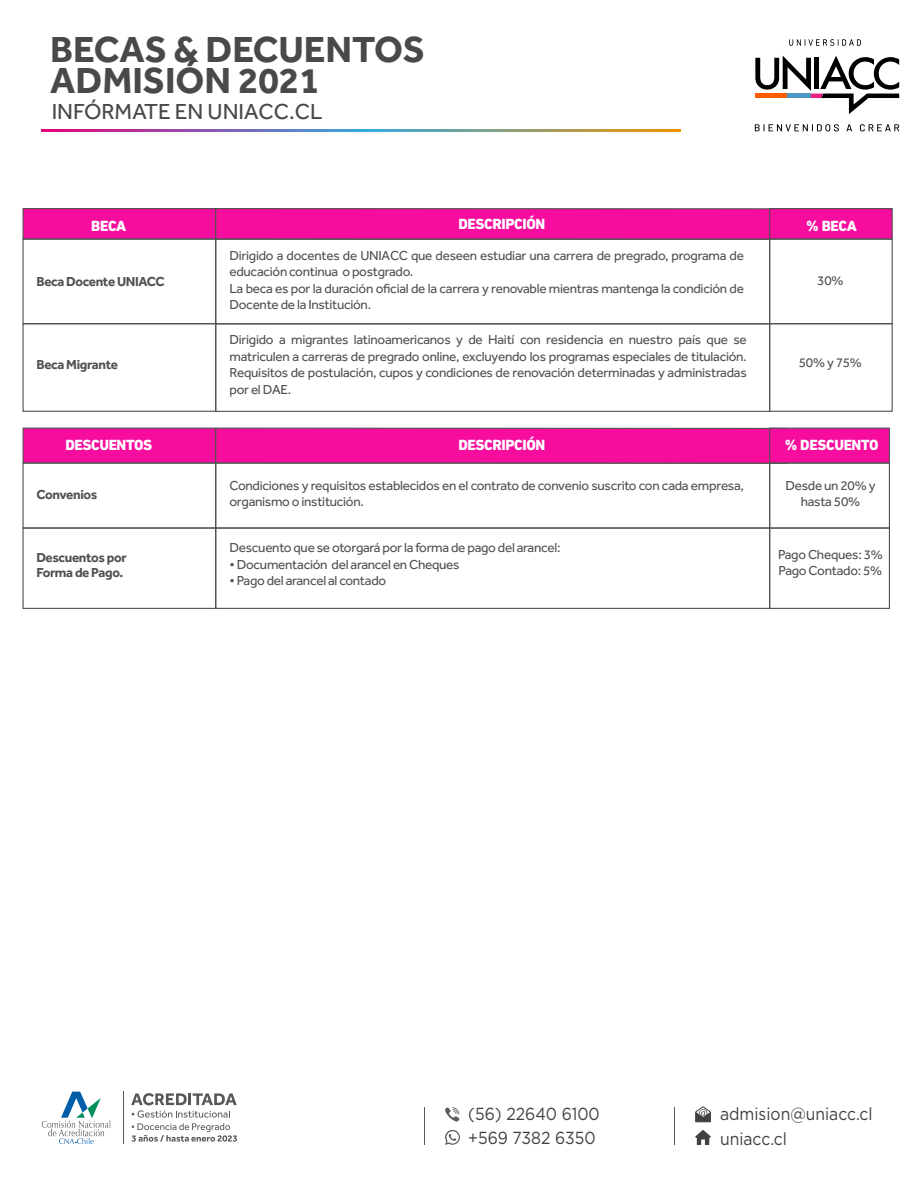
<style>
.page{position:relative;width:918px;height:1188px;background:#fff}
.page>*{position:absolute;margin:0;border:0;box-sizing:border-box;transform-origin:0 0}
.t1{font:700 37.5px/31.5px "Effra";color:#494949}
.t2{font:22.5px "Effra";color:#494949}
.t3{font:17.4px/24.8px "Gotham";color:#434041;scale:.9 1}
.t4{font:800 15px "DIN Next LT Pro";letter-spacing:-.025em;color:#fff}
.t5{font:13.5px/16.5px "Effra";letter-spacing:-.02em;color:#515151}
.t6{font:700 13.5px/15px "Effra";letter-spacing:-.025em;color:#515151}
</style>
<div class="page">
<svg style="left:755px;top:56px;width:144px;height:58px"></svg>
<svg style="left:789px;top:39px;width:72px;height:7px"></svg>
<svg style="left:755px;top:124px;width:84px;height:8px"></svg>
<svg style="left:846px;top:124px;width:6px;height:7px"></svg>
<svg style="left:860px;top:124px;width:39px;height:8px"></svg>
<svg style="left:41px;top:130px;width:640px;height:2px"></svg>
<svg style="left:42px;top:1092px;width:69px;height:52px"></svg>
<hr style="left:124px;top:1091px;width:1px;height:53px;background:#575756">
<svg style="left:131px;top:1093px;width:106px;height:49px"></svg>
<div style="left:23px;top:208px;width:193px;height:32px;background:#f70d9e;border:1px solid #515151"></div>
<div style="left:216px;top:209px;width:554px;height:30px;background:#f70d9e"></div>
<div style="left:215px;top:208px;width:555px;height:32px;border:1px solid #515151"></div>
<div style="left:769px;top:208px;width:124px;height:32px;background:#f70d9e;border:1px solid #515151"></div>
<div style="left:23px;top:239px;width:193px;height:85px;border:1px solid #515151"></div>
<div style="left:215px;top:239px;width:555px;height:85px;border:1px solid #515151"></div>
<div style="left:769px;top:239px;width:124px;height:85px;border:1px solid #515151"></div>
<div style="left:23px;top:323px;width:193px;height:89px;border:1px solid #515151"></div>
<div style="left:215px;top:323px;width:555px;height:89px;border:1px solid #515151"></div>
<div style="left:769px;top:323px;width:124px;height:89px;border:1px solid #515151"></div>
<div style="left:23px;top:463px;width:193px;height:66px;border:1px solid #515151"></div>
<div style="left:769px;top:463px;width:121px;height:66px;border:1px solid #515151"></div>
<div style="left:23px;top:527px;width:193px;height:82px;border:1px solid #515151"></div>
<div style="left:215px;top:527px;width:555px;height:82px;border:1px solid #515151"></div>
<div style="left:769px;top:527px;width:121px;height:82px;border:1px solid #515151"></div>
<svg style="left:424px;top:1106px;width:287px;height:39px"></svg>
<div style="left:23px;top:428px;width:193px;height:35px;background:#f70d9e;border:1px solid #515151"></div>
<div style="left:216px;top:428px;width:570px;height:35px;background:#f70d9e"></div>
<div style="left:215px;top:428px;width:572px;height:36px;border:1px solid #515151"></div>
<div style="left:769px;top:428px;width:121px;height:35px;background:#f70d9e;border:1px solid #515151"></div>
<h1 class="t1" style="left:50px;top:33px;width:376px">BECAS &amp; DECUENTOS<br>ADMISIÓN 2021</h1>
<h2 class="t2" style="left:52px;top:99px;width:272px">INFÓRMATE EN UNIACC.CL</h2>
<p class="t4" style="left:91px;top:217px;width:37px">BECA</p>
<p class="t4" style="left:458px;top:215px;width:88px">DESCRIPCIÓN</p>
<p class="t4" style="left:806px;top:217px;width:52px">% BECA</p>
<p class="t6" style="left:36px;top:274px;width:130px">Beca Docente UNIACC</p>
<p class="t6" style="left:36px;top:356px;width:83px">Beca Migrante</p>
<p class="t5" style="left:229px;top:247px;width:516px">Dirigido a docentes de UNIACC que deseen estudiar una carrera de pregrado, programa de educación continua o postgrado.<br>La beca es por la duración oficial de la carrera y renovable mientras mantenga la condición de Docente de la Institución.</p>
<p class="t5" style="left:229px;top:332px;width:519px;text-align:justify">Dirigido a migrantes latinoamericanos y de Haití con residencia en nuestro país que se matriculen a carreras de pregrado online, excluyendo los programas especiales de titulación.<br>Requisitos de postulación, cupos y condiciones de renovación determinadas y administradas por el DAE.</p>
<p class="t5" style="left:817px;top:273px;width:28px">30%</p>
<p class="t5" style="left:799px;top:354px;width:65px">50% y 75%</p>
<p class="t4" style="left:65px;top:436px;width:88px">DESCUENTOS</p>
<p class="t4" style="left:458px;top:436px;width:88px">DESCRIPCIÓN</p>
<p class="t4" style="left:785px;top:436px;width:95px">% DESCUENTO</p>
<p class="t5" style="left:229px;top:477px;width:516px">Condiciones y requisitos establecidos en el contrato de convenio suscrito con cada empresa, organismo o institución.</p>
<p class="t5" style="left:229px;top:540px;width:333px">Descuento que se otorgará por la forma de pago del arancel:</p>
<p class="t5" style="left:229px;top:556px;width:232px">• Documentación del arancel en Cheques</p>
<p class="t5" style="left:229px;top:573px;width:158px">• Pago del arancel al contado</p>
<p class="t5" style="left:785px;top:477px;width:92px;text-align:center">Desde un 20% y hasta 50%</p>
<p class="t6" style="left:36px;top:487px;width:62px">Convenios</p>
<p class="t5" style="left:778px;top:546px;width:106px">Pago Cheques: 3%<br>Pago Contado: 5%</p>
<p class="t6" style="left:36px;top:549px;width:92px">Descuentos por<br>Forma de Pago.</p>
<p class="t3" style="left:468px;top:1101px;width:148px">(56) 22640 6100 +569 7382 6350</p>
<p class="t3" style="left:720px;top:1101px;width:171px">admision@uniacc.cl uniacc.cl</p>
</div>
